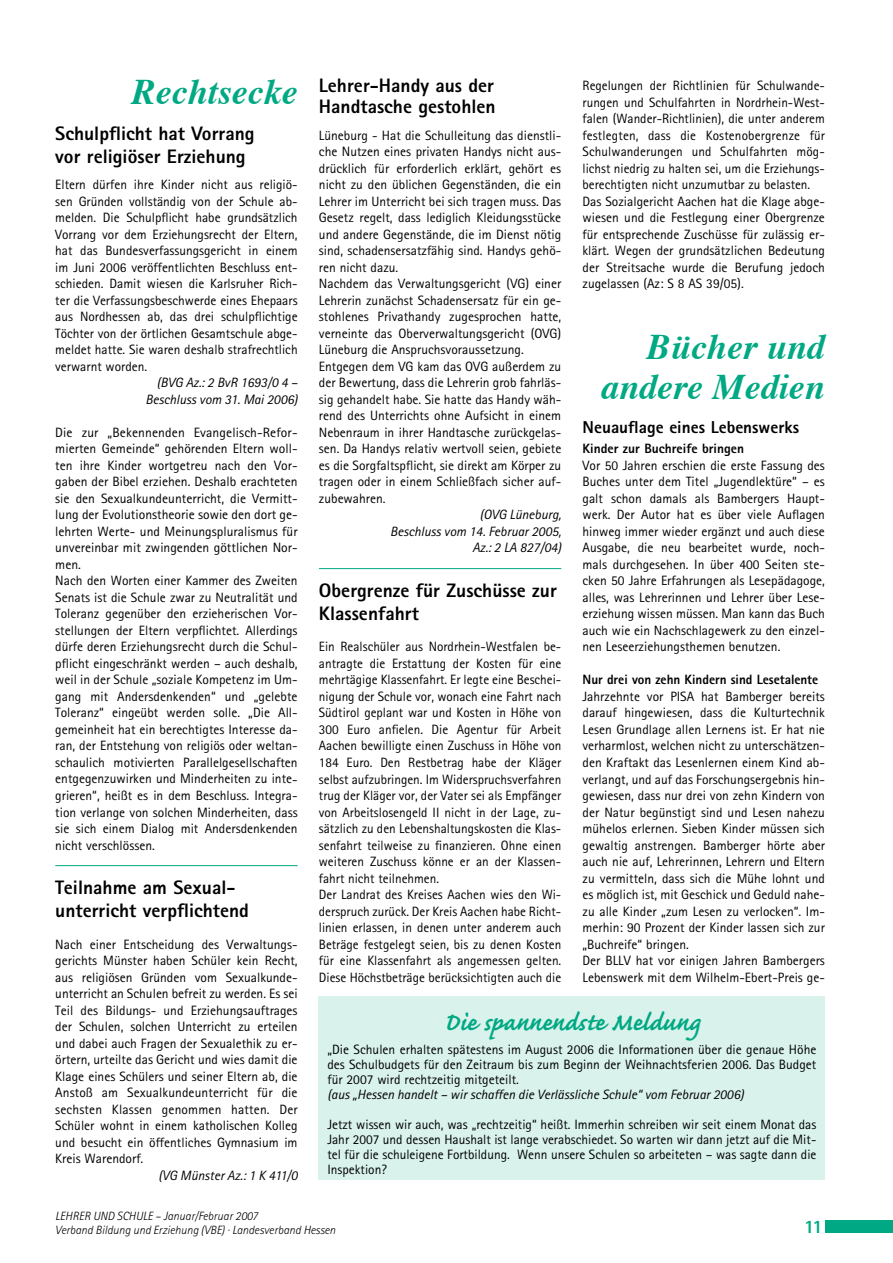
<style>
.page{position:relative;width:893px;height:1263px;background:#fff}
.page>*{position:absolute;margin:0;border:0;box-sizing:border-box;transform-origin:0 0}
.t1{font:italic 700 36px/40.5px "Times";color:#00a983;text-align:right}
.t2{font:700 31.5px "Caflisch Script";letter-spacing:-.005em;color:#00a983;scale:.96 1}
.t3{font:800 19.5px/23.4px "Rotis Sans Serif";color:#000}
.t4{font:800 18.75px "Rotis Sans Serif";color:#00a983}
.t5{font:800 17.25px "Rotis Sans Serif";color:#000}
.t6{font:13.5px/16.5px "Rotis Sans Serif";color:#000}
.t7{font:italic 13.5px/16.5px "Rotis Sans Serif";color:#000;text-align:right}
.t8{font:800 13.5px "Rotis Sans Serif";letter-spacing:-.005em;color:#000}
.t9{font:italic 300 12px/13.5px "Rotis Sans Serif";color:#000}
</style>
<div class="page">
<div style="left:825px;top:1220px;width:68px;height:13px;background:#00a983"></div>
<hr style="left:55px;top:865px;width:243px;height:1px;background:#00a983">
<hr style="left:319px;top:568px;width:242px;height:1px;background:#00a983">
<div style="left:319px;top:996px;width:506px;height:183px;background:#d9f2ec"></div>
<h1 class="t1" style="left:132px;top:73px;width:167px">Rechtsecke</h1>
<h3 class="t3" style="left:55px;top:121px;width:201px">Schulpflicht hat Vorrang vor religiöser Erziehung</h3>
<p class="t6" style="left:55px;top:176px;width:244px;text-align:justify">Eltern dürfen ihre Kinder nicht aus religiö&shy;sen Gründen vollständig von der Schule ab&shy;melden. Die Schulpflicht habe grundsätzlich Vorrang vor dem Erziehungs-recht der Eltern, hat das Bundesverfassungs-gericht in einem im Juni 2006 veröffentlichten Beschluss ent&shy;schieden. Damit wiesen die Karlsruher Rich&shy;ter die Verfassungsbe-schwerde eines Ehepaars aus Nordhessen ab, das drei schulpflichtige Töchter von der örtlichen Gesamtschule abge&shy;meldet hatte. Sie waren deshalb strafrechtlich verwarnt worden.</p>
<p class="t7" style="left:146px;top:375px;width:154px">(BVG Az.: 2 BvR 1693/0 4 –<br>Beschluss vom 31. Mai 2006)</p>
<p class="t6" style="left:55px;top:424px;width:244px">Die zur „Bekennenden Evangelisch-Refor&shy;mierten Gemeinde“ gehörenden Eltern woll&shy;ten ihre Kinder wortgetreu nach den Vor-- gaben der Bibel erziehen. Deshalb erachteten sie den Sexualkundeunterricht, die Vermitt&shy;lung der Evolutionstheorie sowie den dort ge&shy;lehrten Werte- und Meinungspluralismus für unvereinbar mit zwingenden göttlichen Nor&shy;men.<br>Nach den Worten einer Kammer des Zweiten Senats ist die Schule zwar zu Neutralität und Toleranz gegenüber den erzieherischen Vor&shy;stellungen der Eltern verpflichtet. Allerdings dürfe deren Erziehungsrecht durch die Schul&shy;pflicht eingeschränkt werden – auch deshalb, weil in der Schule „soziale Kompe-tenz im Um&shy;gang mit Andersdenkenden“ und „gelebte Toleranz“ eingeübt werden solle. „Die All&shy;gemeinheit hat ein berechtigtes Interesse da&shy;ran, der Entstehung von religiös oder weltan&shy;schaulich motivierten Parallel-gesellschaften entgegenzuwirken und Min-derheiten zu inte&shy;grieren“, heißt es in dem Beschluss. Integra&shy;tion verlange von solchen Minderheiten, dass sie sich einem Dialog mit Andersdenkenden nicht verschlössen.</p>
<h3 class="t3" style="left:55px;top:875px;width:195px">Teilnahme am Sexual&shy;unterricht verpflichtend</h3>
<p class="t6" style="left:55px;top:935px;width:244px">Nach einer Entscheidung des Verwaltungs--- gerichts Münster haben Schüler kein Recht, aus religiösen Gründen vom Sexualkunde&shy;unterricht an Schulen befreit zu werden. Es sei Teil des Bildungs- und Erzie-hungsauftrages der Schulen, solchen Unter-richt zu erteilen und dabei auch Fragen der Sexualethik zu er&shy;örtern, ur-teilte das Gericht und wies damit die Klage eines Schülers und seiner Eltern ab, die Anstoß am Sexualkundeunterricht für die sechsten Klassen genommen hatten. Der Schüler wohnt in einem katholischen Kolleg und besucht ein öffentliches Gymnasium im Kreis Warendorf.</p>
<p class="t7" style="left:158px;top:1167px;width:141px">(VG Münster Az.: 1 K 411/0</p>
<h3 class="t3" style="left:319px;top:74px;width:178px;line-height:21px">Lehrer-Handy aus der<br>Handtasche gestohlen</h3>
<p class="t6" style="left:319px;top:127px;width:244px">Lüneburg - Hat die Schulleitung das dienstli&shy;che Nutzen eines privaten Handys nicht aus&shy;drücklich für erforderlich erklärt, gehört es nicht zu den üblichen Gegenständen, die ein Lehrer im Unterricht bei sich tragen muss. Das Gesetz regelt, dass lediglich Kleidungs-stücke und andere Gegenstände, die im Dienst nötig sind, schadensersatzfähig sind. Handys gehö&shy;ren nicht dazu.<br>Nachdem das Verwaltungsgericht (VG) einer Lehrerin zunächst Schadensersatz für ein ge&shy;stohlenes Privathandy zugesprochen hat-te, verneinte das Oberverwaltungsgericht (OVG)<br>Lüneburg die Anspruchsvorausset-zung.<br>Entgegen dem VG kam das OVG außerdem zu der Bewertung, dass die Lehrerin grob fahr-läs&shy;sig gehandelt habe. Sie hatte das Handy wäh&shy;rend des Unterrichts ohne Aufsicht in einem Nebenraum in ihrer Handtasche zurückgelas&shy;sen. Da Handys relativ wertvoll seien, gebiete es die Sorgfaltspflicht, sie direkt am Körper zu tragen oder in einem Schließfach sicher auf&shy;zubewahren.</p>
<p class="t7" style="left:390px;top:507px;width:173px">(OVG Lüneburg,<br>Beschluss vom 14. Februar 2005,<br>Az.: 2 LA 827/04)</p>
<h3 class="t3" style="left:319px;top:578px;width:239px">Obergrenze für Zuschüsse zur<br>Klassenfahrt</h3>
<p class="t6" style="left:319px;top:638px;width:244px">Ein Realschüler aus Nordrhein-Westfalen be&shy;antragte die Erstattung der Kosten für eine mehr-tä----gige Klassenfahrt. Er legte eine Beschei&shy;ni-gung der Schule vor, wonach eine Fahrt nach Südtirol geplant war und Kosten in Höhe von 300 Euro anfielen. Die Agentur für Arbeit Aachen bewilligte einen Zuschuss in Höhe von 184 Euro. Den Restbetrag habe der Kläger selbst aufzubringen. Im Widerspruchsverfahren trug der Kläger vor, der Vater sei als Empfänger von Arbeits-lo-sen-geld II nicht in der Lage, zu&shy;sätzlich zu den Lebenshaltungskosten die Klas&shy;senfahrt teilweise zu finanzieren. Ohne einen weite-ren Zuschuss könne er an der Klassen&shy;fahrt nicht teilnehmen.<br>Der Landrat des Kreises Aachen wies den Wi&shy;derspruch zurück. Der Kreis Aachen habe Richt&shy;linien erlassen, in denen unter anderem auch Beträge festgelegt seien, bis zu denen Kosten für eine Klassenfahrt als angemessen gelten.<br>Diese Höchstbeträge berücksich-tigten auch die</p>
<p class="t6" style="left:583px;top:77px;width:244px">Regelungen der Richtlinien für Schulwande&shy;rungen und Schulfahrten in Nord- rhein-West&shy;falen (Wander-Richtlinien), die unter anderem festlegten, dass die Kostenobergrenze für Schulwanderungen und Schulfahrten mög&shy;lichst niedrig zu halten sei, um die Erziehungs&shy;berechtigten nicht unzumut-bar zu belasten.<br>Das Sozialgericht Aachen hat die Klage abge&shy;wiesen und die Festlegung einer Obergrenze für entsprechende Zuschüsse für zulässig er&shy;klärt. Wegen der grundsätzlichen Bedeutung der Streitsache wurde die Berufung jedoch zugelassen (Az: S 8 AS 39/05).</p>
<h1 class="t1" style="left:601px;top:328px;width:225px">Bücher und andere Medien</h1>
<p class="t5" style="left:583px;top:416px;width:218px">Neuauflage eines Lebenswerks</p>
<p class="t8" style="left:583px;top:440px;width:163px">Kinder zur Buchreife bringen</p>
<p class="t6" style="left:583px;top:457px;width:244px;text-align:justify">Vor 50 Jahren erschien die erste Fas-sung des Buches unter dem Titel „Jugendlektüre“ – es galt schon damals als Bambergers Haupt&shy;werk. Der Autor hat es über viele Auflagen hinweg immer wieder ergänzt und auch diese Ausgabe, die neu bearbeitet wurde, noch&shy;mals durchgesehen. In über 400 Seiten ste&shy;cken 50 Jahre Erfahrungen als Lesepädagoge, alles, was Lehre-rinnen und Lehrer über Lese&shy;erziehung wissen müssen. Man kann das Buch auch wie ein Nachschlagewerk zu den einzel&shy;nen Leseerziehungsthemen benutzen.</p>
<p class="t8" style="left:583px;top:671px;width:237px">Nur drei von zehn Kindern sind Lesetalente</p>
<p class="t6" style="left:583px;top:688px;width:244px">Jahrzehnte vor PISA hat Bamberger bereits darauf hingewiesen, dass die Kulturtechnik Lesen Grundlage allen Lernens ist. Er hat nie verharmlost, welchen nicht zu unterschätzen&shy;den Kraftakt das Lesenlernen einem Kind ab&shy;verlangt, und auf das Forschungs-ergebnis hin&shy;gewiesen, dass nur drei von zehn Kindern von der Natur begünstigt sind und Lesen nahezu mühelos erlernen. Sieben Kinder müssen sich gewaltig anstrengen. Bamberger hörte aber auch nie auf, Lehrerinnen, Lehrern und Eltern zu vermitteln, dass sich die Mühe lohnt und es möglich ist, mit Ge-schick und Geduld nahe&shy;zu alle Kinder „zum Lesen zu verlocken“. Im&shy;merhin: 90 Prozent der Kinder lassen sich zur „Buchreife“ bringen.<br>Der BLLV hat vor einigen Jahren Bam-bergers Lebenswerk mit dem Wilhelm-Ebert-Preis ge-</p>
<h2 class="t2" style="left:444px;top:1006px;width:268px">Die spannendste Meldung</h2>
<p class="t6" style="left:327px;top:1041px;width:490px;line-height:15px;text-align:justify">„Die Schulen erhalten spätestens im August 2006 die Informationen über die genaue Höhe des Schulbudgets für den Zeitraum bis zum Beginn der Weihnachtsferien 2006. Das Budget für 2007 wird rechtzeitig mitgeteilt.</p>
<p class="t7" style="left:327px;top:1086px;width:418px">(aus „Hessen handelt – wir schaffen die Verlässliche Schule“ vom Februar 2006)</p>
<p class="t6" style="left:327px;top:1116px;width:491px;line-height:15px;text-align:justify">Jetzt wissen wir auch, was „rechtzeitig“ heißt. Immerhin schreiben wir seit einem Monat das Jahr 2007 und dessen Haushalt ist lange verabschiedet. So warten wir dann jetzt auf die Mit&shy;tel für die schuleigene Fortbildung. Wenn unsere Schulen so arbeiteten – was sagte dann die Inspektion?</p>
<p class="t9" style="left:55px;top:1210px;width:282px">LEHRER UND SCHULE – Januar/Februar 2007<br>Verband Bildung und Erziehung (VBE) · Landesverband Hessen</p>
<h3 class="t4" style="left:804px;top:1215px;width:8px">11</h3>
</div>
